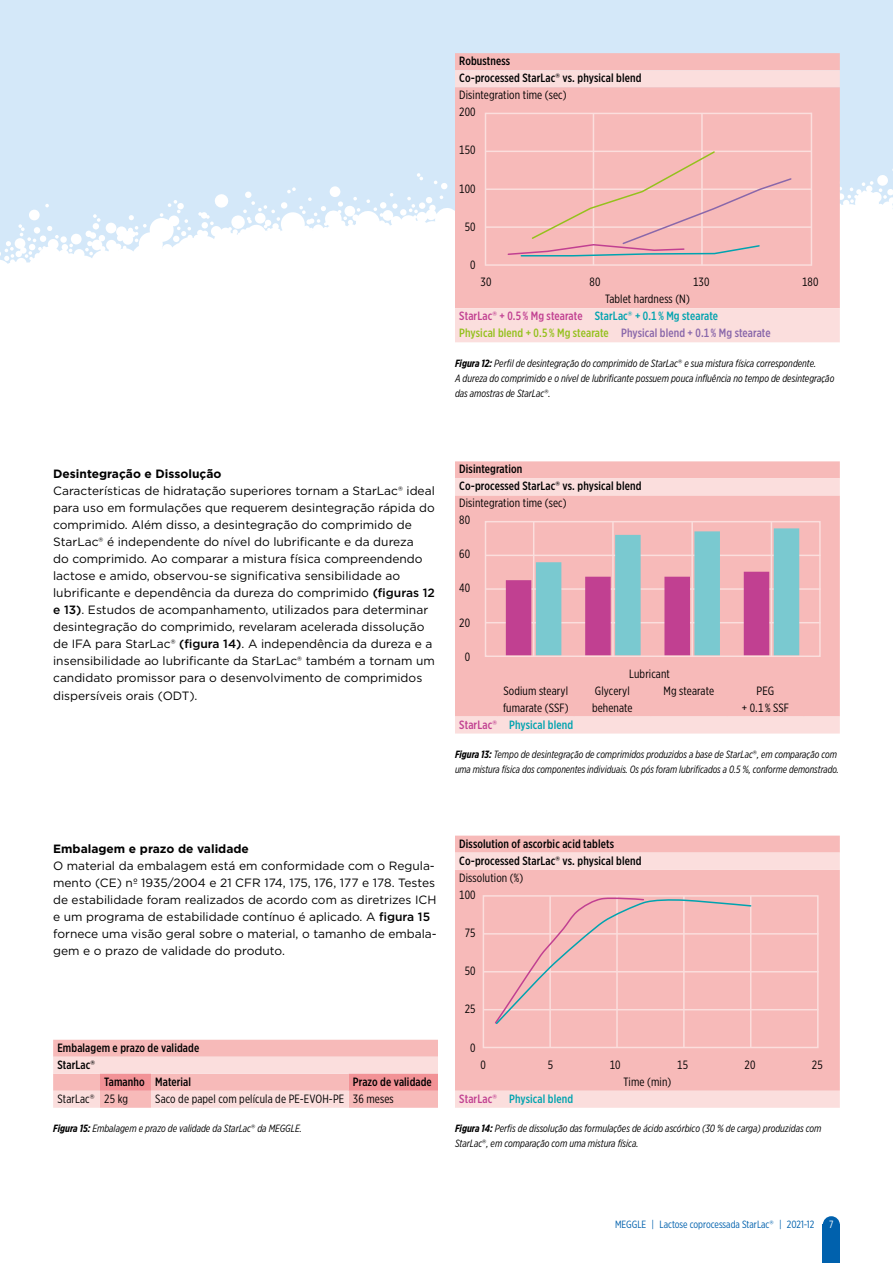
<style>
.page{position:relative;width:893px;height:1263px;background:#fff}
.page>*{position:absolute;margin:0;border:0;box-sizing:border-box;transform-origin:0 0}
.t1{font:12px/17px "Gotham";color:#000}
.t2{font:500 12px/17px "Gotham X Narrow";letter-spacing:.01em;color:#000}
.t3{font:12px/17px "Gotham X Narrow";letter-spacing:.01em;color:#000}
.t4{font:500 12px/17px "Gotham X Narrow";letter-spacing:.01em;color:#94c11c}
.t5{font:700 12px "Gotham";color:#000}
.t6{font:500 12px "Gotham X Narrow";letter-spacing:.01em;color:#00a3af}
.t7{font:italic 10.5px/15px "Gotham X Narrow";color:#000}
.t8{font:10.5px "Gotham X Narrow";color:#0061ad}
.t9{font:10.5px "Gotham X Narrow";color:#fff}
.s1{font-family:"Gotham"}
.s2{font-weight:400}
.s3{font-weight:400;color:#000}
.s4{color:#c14091}
.s5{font-family:"Gotham";color:#c14091}
.s6{color:#00a3af}
.s7{font-family:"Gotham";color:#00a3af}
.s8{color:#8967aa}
.s9{font-weight:700}
.s10{font-family:"Gotham";font-style:normal}
.s11{font-weight:500}
</style>
<div class="page">
<div style="left:0;top:0;width:893px;height:455px;background:#d4e8f9"></div>
<svg style="left:0;top:169px;width:893px;height:286px;fill:#fff"></svg>
<div style="left:823px;top:1225px;width:17px;height:38px;background:#0061ad"></div>
<div style="left:823px;top:1216px;width:17px;height:17px;background:#0061ad;border-radius:50%"></div>
<div style="left:455px;top:53px;width:385px;height:17px;background:#f7bab9"></div>
<svg style="left:455px;top:70px;width:385px;height:272px;fill:#f7bab9"></svg>
<hr style="left:593px;top:113px;width:1px;height:152px;background:#fbdedd">
<hr style="left:701px;top:113px;width:2px;height:152px;background:#fbdedd">
<hr style="left:486px;top:151px;width:325px;height:1px;background:#fbdedd">
<hr style="left:486px;top:113px;width:325px;height:1px;background:#fbdedd">
<hr style="left:486px;top:264px;width:325px;height:2px;background:#fbdedd">
<hr style="left:486px;top:188px;width:325px;height:2px;background:#fbdedd">
<hr style="left:486px;top:226px;width:325px;height:2px;background:#fbdedd">
<hr style="left:811px;top:113px;width:1px;height:153px;background:#fbdedd">
<hr style="left:485px;top:113px;width:1px;height:153px;background:#fbdedd">
<svg style="left:507px;top:150px;width:286px;height:107px"></svg>
<div style="left:455px;top:461px;width:385px;height:17px;background:#f7bab9"></div>
<svg style="left:455px;top:478px;width:385px;height:255px;fill:#f7bab9"></svg>
<div style="left:485px;top:521px;width:336px;height:136px;border:2px solid #fbdedd"></div>
<hr style="left:612px;top:522px;width:2px;height:134px;background:#fbdedd">
<hr style="left:533px;top:522px;width:1px;height:134px;background:#fbdedd">
<hr style="left:691px;top:522px;width:2px;height:134px;background:#fbdedd">
<hr style="left:771px;top:522px;width:1px;height:134px;background:#fbdedd">
<hr style="left:485px;top:588px;width:336px;height:2px;background:#fbdedd">
<hr style="left:485px;top:555px;width:336px;height:1px;background:#fbdedd">
<hr style="left:485px;top:622px;width:336px;height:1px;background:#fbdedd">
<div style="left:506px;top:580px;width:25px;height:75px;background:#c14091"></div>
<div style="left:536px;top:562px;width:25px;height:93px;background:#7ac9d0"></div>
<div style="left:585px;top:577px;width:26px;height:78px;background:#c14091"></div>
<div style="left:615px;top:535px;width:26px;height:120px;background:#7ac9d0"></div>
<div style="left:664px;top:577px;width:26px;height:78px;background:#c14091"></div>
<div style="left:694px;top:531px;width:26px;height:124px;background:#7ac9d0"></div>
<div style="left:744px;top:572px;width:25px;height:83px;background:#c14091"></div>
<div style="left:774px;top:528px;width:25px;height:127px;background:#7ac9d0"></div>
<div style="left:455px;top:836px;width:385px;height:17px;background:#f7bab9"></div>
<svg style="left:455px;top:853px;width:385px;height:255px;fill:#f7bab9"></svg>
<div style="left:483px;top:895px;width:336px;height:153px;border:2px solid #fbdedd"></div>
<hr style="left:616px;top:896px;width:2px;height:151px;background:#fbdedd">
<hr style="left:549px;top:896px;width:2px;height:151px;background:#fbdedd">
<hr style="left:683px;top:896px;width:2px;height:151px;background:#fbdedd">
<hr style="left:750px;top:896px;width:1px;height:151px;background:#fbdedd">
<hr style="left:483px;top:971px;width:336px;height:1px;background:#fbdedd">
<hr style="left:483px;top:933px;width:336px;height:1px;background:#fbdedd">
<hr style="left:483px;top:1009px;width:336px;height:1px;background:#fbdedd">
<svg style="left:493px;top:896px;width:259px;height:129px"></svg>
<svg style="left:53px;top:1040px;width:385px;height:68px"></svg>
<p class="t2" style="left:459px;top:52px;width:184px">Robustness<br>Co-processed StarLac<span class="s1">®</span> vs. physical blend<br><span class="s2">Disintegration time (sec)<br>200</span></p>
<p class="t3" style="left:459px;top:142px;width:18px">150</p>
<p class="t3" style="left:459px;top:180px;width:18px">100</p>
<p class="t3" style="left:465px;top:218px;width:12px">50</p>
<p class="t3" style="left:470px;top:256px;width:7px">0</p>
<p class="t3" style="left:480px;top:273px;width:12px">30</p>
<p class="t3" style="left:590px;top:273px;width:12px">80</p>
<p class="t3" style="left:693px;top:273px;width:18px">130</p>
<p class="t3" style="left:802px;top:273px;width:18px">180</p>
<p class="t4" style="left:459px;top:290px;width:313px;text-indent:146px"><span class="s3">Tablet hardness (N)<br></span><span class="s4">StarLac</span><span class="s5">®</span> <span class="s4">+ 0.5 % Mg stearate</span> <span class="s6">StarLac</span><span class="s7">®</span> <span class="s6">+ 0.1 % Mg stearate<br></span>Physical blend + 0.5 % Mg stearate <span class="s8">Physical blend + 0.1 % Mg stearate</span></p>
<p class="t7" style="left:455px;top:355px;width:381px"><span class="s9">Figura 12:</span> Perfil de desintegração do comprimido de StarLac<span class="s10">®</span> e sua mistura física correspondente.<br>A dureza do comprimido e o nível de lubrificante possuem pouca influência no tempo de desintegração das amostras de StarLac<span class="s10">®</span>.</p>
<p class="t5" style="left:53px;top:466px;width:170px">Desintegração e Dissolução</p>
<p class="t1" style="left:53px;top:482px;width:383px">Características de hidratação superiores tornam a StarLac® ideal para uso em formulações que requerem desintegração rápida do comprimido. Além disso, a desintegração do comprimido de StarLac® é independente do nível do lubrificante e da dureza<br>do comprimido. Ao comparar a mistura física compreendendo lactose e amido, observou-se significativa sensibilidade ao lubrificante e dependência da dureza do comprimido <span class="s11">(figuras 12 e 13)</span>. Estudos de acompanhamento, utilizados para determinar desintegração do comprimido, revelaram acelerada dissolução de IFA para StarLac® <span class="s11">(figura 14)</span>. A independência da dureza e a insensibilidade ao lubrificante da StarLac® também a tornam um candidato promissor para o desenvolvimento de comprimidos dispersíveis orais (ODT).</p>
<p class="t2" style="left:459px;top:461px;width:184px">Disintegration<br>Co-processed StarLac<span class="s1">®</span> vs. physical blend<br><span class="s2">Disintegration time (sec)<br>80</span></p>
<p class="t3" style="left:459px;top:546px;width:12px">60</p>
<p class="t3" style="left:459px;top:580px;width:12px">40</p>
<p class="t3" style="left:459px;top:614px;width:12px">20</p>
<p class="t3" style="left:465px;top:648px;width:7px">0</p>
<p class="t3" style="left:629px;top:665px;width:42px">Lubricant</p>
<p class="t3" style="left:503px;top:682px;width:67px">Sodium stearyl fumarate (SSF)</p>
<p class="t3" style="left:592px;top:682px;width:42px">Glyceryl behenate</p>
<p class="t3" style="left:664px;top:682px;width:52px">Mg stearate</p>
<p class="t3" style="left:742px;top:682px;width:49px;text-align:center">PEG<br>+ 0.1 % SSF</p>
<p class="t6" style="left:459px;top:717px;width:115px"><span class="s4">StarLac</span><span class="s5">®</span> Physical blend</p>
<p class="t7" style="left:455px;top:746px;width:385px"><span class="s9">Figura 13:</span> Tempo de desintegração de comprimidos produzidos a base de StarLac<span class="s10">®</span>, em comparação com uma mistura física dos componentes individuais. Os pós foram lubrificados a 0.5 %, conforme demonstrado.</p>
<p class="t5" style="left:53px;top:840px;width:197px">Embalagem e prazo de validade</p>
<p class="t1" style="left:53px;top:857px;width:385px">O material da embalagem está em conformidade com o Regula&shy;mento (CE) nº 1935/2004 e 21 CFR 174, 175, 176, 177 e 178. Testes de estabilidade foram realizados de acordo com as diretrizes ICH e um programa de estabilidade contínuo é aplicado. A <span class="s11">figura 15 </span>fornece uma visão geral sobre o material, o tamanho de embala&shy;gem e o prazo de validade do produto.</p>
<p class="t2" style="left:57px;top:1039px;width:143px">Embalagem e prazo de validade<br>StarLac<span class="s1">®</span></p>
<p class="t2" style="left:104px;top:1073px;width:88px">Tamanho Material</p>
<p class="t2" style="left:353px;top:1073px;width:80px">Prazo de validade</p>
<p class="t3" style="left:57px;top:1090px;width:72px">StarLac<span class="s1">®</span> 25 kg</p>
<p class="t3" style="left:155px;top:1090px;width:240px">Saco de papel com película de PE-EVOH-PE 36 meses</p>
<p class="t2" style="left:459px;top:835px;width:184px">Dissolution of ascorbic acid tablets<br>Co-processed StarLac<span class="s1">®</span> vs. physical blend<br><span class="s2">Dissolution (%)<br>100</span></p>
<p class="t3" style="left:465px;top:924px;width:12px">75</p>
<p class="t3" style="left:465px;top:962px;width:12px">50</p>
<p class="t3" style="left:465px;top:1000px;width:12px">25</p>
<p class="t3" style="left:470px;top:1039px;width:7px">0</p>
<p class="t3" style="left:480px;top:1056px;width:7px">0</p>
<p class="t3" style="left:548px;top:1056px;width:7px">5</p>
<p class="t3" style="left:610px;top:1056px;width:12px">10</p>
<p class="t3" style="left:677px;top:1056px;width:12px">15</p>
<p class="t3" style="left:744px;top:1056px;width:12px">20</p>
<p class="t3" style="left:812px;top:1056px;width:12px">25</p>
<p class="t3" style="left:623px;top:1073px;width:49px">Time (min)</p>
<p class="t6" style="left:459px;top:1091px;width:115px"><span class="s4">StarLac</span><span class="s5">®</span> Physical blend</p>
<p class="t7" style="left:53px;top:1121px;width:250px"><span class="s9">Figura 15:</span> Embalagem e prazo de validade da StarLac<span class="s10">®</span> da MEGGLE.</p>
<p class="t7" style="left:455px;top:1121px;width:368px"><span class="s9">Figura 14:</span> Perfis de dissolução das formulações de ácido ascórbico (30 % de carga) produzidas com<br>StarLac<span class="s10">®</span>, em comparação com uma mistura física.</p>
<p class="t8" style="left:615px;top:1218px;width:201px">MEGGLE | Lactose coprocessada StarLac<span class="s1">®</span> | 2021-12</p>
<p class="t9" style="left:829px;top:1218px;width:6px">7</p>
</div>
